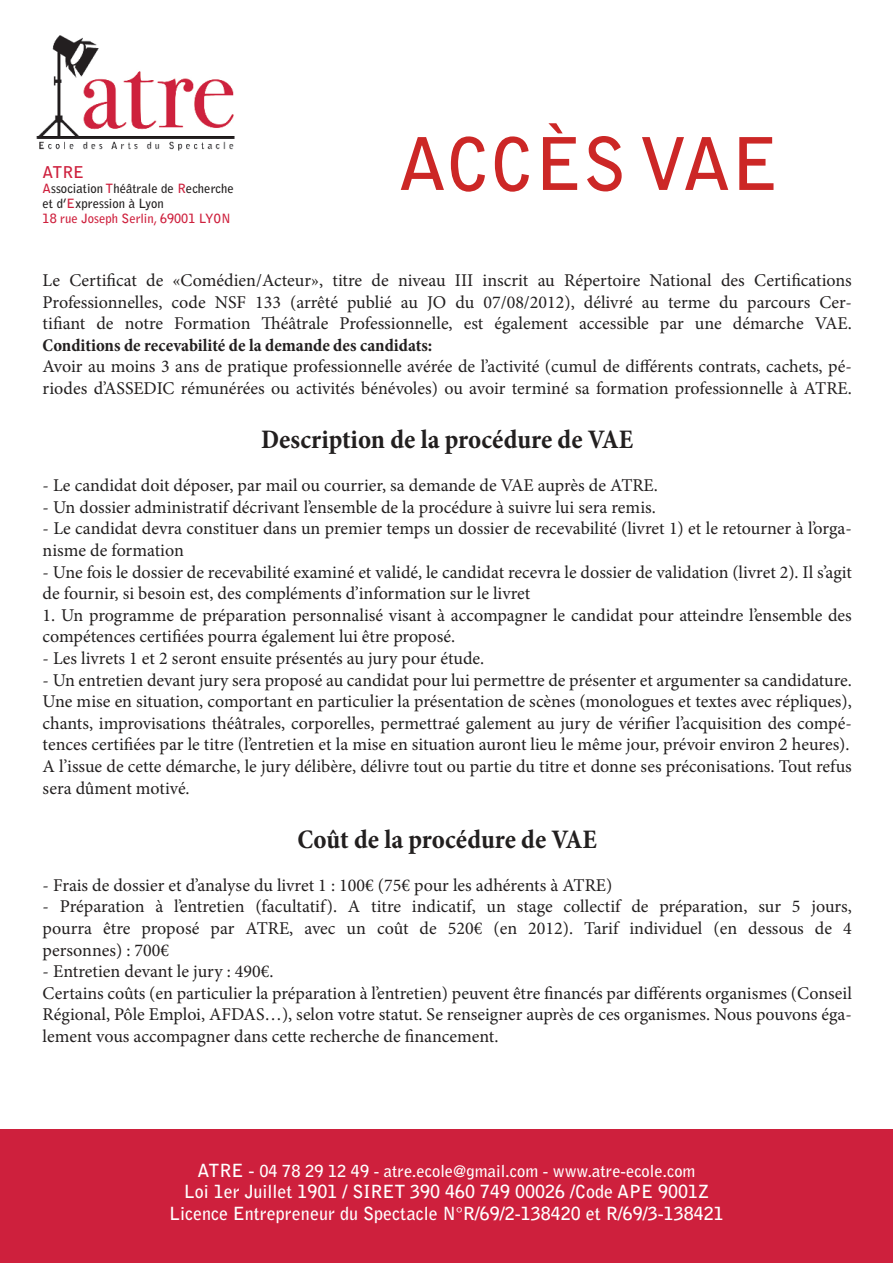
<style>
.page{position:relative;width:893px;height:1263px;background:#fff}
.page>*{position:absolute;margin:0;border:0;box-sizing:border-box;transform-origin:0 0}
.t1{font:700 72px "Bell Gothic Std";color:#cc2726}
.t2{font:700 condensed 27px "Minion Pro";color:#221f1f}
.t3{font:18px/21.6px "Minion Pro";color:#221f1f}
.t4{font:700 18px/21.6px "Bell Gothic Std";color:#fff;text-align:center}
.t5{font:700 condensed 18px "Minion Pro";color:#221f1f}
.t6{font:700 16.5px "Bell Gothic Std";color:#fff}
.t7{font:700 16.2px "Bell Gothic Std";color:#ce203d}
.t8{font:700 12.75px/15.3px "Bell Gothic Std";color:#221f1f}
.s1{color:#ce203d}
.s2{font-size:18px}
</style>
<div class="page">
<img style="left:36px;top:35px;width:199px;height:116px">
<div style="left:0;top:1129px;width:893px;height:134px;background:#ce203d"></div>
<p class="t7" style="left:43px;top:162px;width:43px">ATRE</p>
<p class="t8" style="left:43px;top:180px;width:193px"><span class="s1">A</span>ssociation <span class="s1">T</span>héâtrale de <span class="s1">R</span>echerche et d’<span class="s1">E</span>xpression à Lyon<br><span class="s1">18 rue Joseph Serlin, 69001 LYON</span></p>
<h1 class="t1" style="left:398px;top:123px;width:382px">ACCÈS VAE</h1>
<p class="t3" style="left:43px;top:271px;width:811px;text-align:justify">Le Certificat de «Comédien/Acteur», titre de niveau III inscrit au Répertoire National des Certifications Professionnelles, code NSF 133 (arrêté publié au JO du 07/08/2012), délivré au terme du parcours Cer&shy;tifiant de notre Formation Théâtrale Professionnelle, est également accessible par une démarche VAE.</p>
<p class="t5" style="left:43px;top:338px;width:391px">Conditions de recevabilité de la demande des candidats:</p>
<p class="t3" style="left:43px;top:357px;width:811px">Avoir au moins 3 ans de pratique professionnelle avérée de l’activité (cumul de différents contrats, cachets, pé&shy;riodes d’ASSEDIC rémunérées ou activités bénévoles) ou avoir terminé sa formation professionnelle à ATRE.</p>
<h2 class="t2" style="left:261px;top:429px;width:374px">Description de la procédure de VAE</h2>
<p class="t3" style="left:43px;top:476px;width:617px">- Le candidat doit déposer, par mail ou courrier, sa demande de VAE auprès de ATRE.</p>
<p class="t3" style="left:43px;top:498px;width:615px">- Un dossier administratif décrivant l’ensemble de la procédure à suivre lui sera remis.</p>
<p class="t3" style="left:43px;top:519px;width:811px">- Le candidat devra constituer dans un premier temps un dossier de recevabilité (livret 1) et le retourner à l’orga&shy;nisme de formation</p>
<p class="t3" style="left:43px;top:563px;width:811px">- Une fois le dossier de recevabilité examiné et validé, le candidat recevra le dossier de validation (livret 2). Il s’agit de fournir, si besoin est, des compléments d’information sur le livret</p>
<p class="t3" style="left:43px;top:606px;width:811px">1. Un programme de préparation personnalisé visant à accompagner le candidat pour atteindre l’ensemble des compétences certifiées pourra également lui être proposé.</p>
<p class="t3" style="left:43px;top:649px;width:443px">- Les livrets 1 et 2 seront ensuite présentés au jury pour étude.</p>
<p class="t3" style="left:43px;top:671px;width:811px">- Un entretien devant jury sera proposé au candidat pour lui permettre de présenter et argumenter sa candidature.<br>Une mise en situation, comportant en particulier la présentation de scènes (monologues et textes avec répliques), chants, improvisations théâtrales, corporelles, permettraé galement au jury de vérifier l’acquisition des compé&shy;tences certifiées par le titre (l’entretien et la mise en situation auront lieu le même jour, prévoir environ 2 heures).<br>A l’issue de cette démarche, le jury délibère, délivre tout ou partie du titre et donne ses préconisations. Tout refus sera dûment motivé.</p>
<h2 class="t2" style="left:298px;top:829px;width:301px">Coût de la procédure de VAE</h2>
<p class="t3" style="left:43px;top:876px;width:571px">- Frais de dossier et d’analyse du livret 1 : 100€ (75€ pour les adhérents à ATRE)</p>
<p class="t3" style="left:43px;top:897px;width:811px;text-align:justify">- Préparation à l’entretien (facultatif). A titre indicatif, un stage collectif de préparation, sur 5 jours, pourra être proposé par ATRE, avec un coût de 520€ (en 2012). Tarif individuel (en dessous de 4 personnes) : 700€</p>
<p class="t3" style="left:43px;top:962px;width:811px">- Entretien devant le jury : 490€.<br>Certains coûts (en particulier la préparation à l’entretien) peuvent être financés par différents organismes (Conseil Régional, Pôle Emploi, AFDAS…), selon votre statut. Se renseigner auprès de ces organismes. Nous pouvons éga&shy;lement vous accompagner dans cette recherche de financement.</p>
<p class="t6" style="left:198px;top:1161px;width:499px"><span class="s2">ATRE -</span> 04 78 29 12 49 - atre.ecole@gmail.com - www.atre-ecole.com</p>
<p class="t4" style="left:169px;top:1180px;width:556px">Loi 1er Juillet 1901 / SIRET 390 460 749 00026 /Code APE 9001Z<br>Licence Entrepreneur du Spectacle N°R/69/2-138420 et R/69/3-138421</p>
</div>
